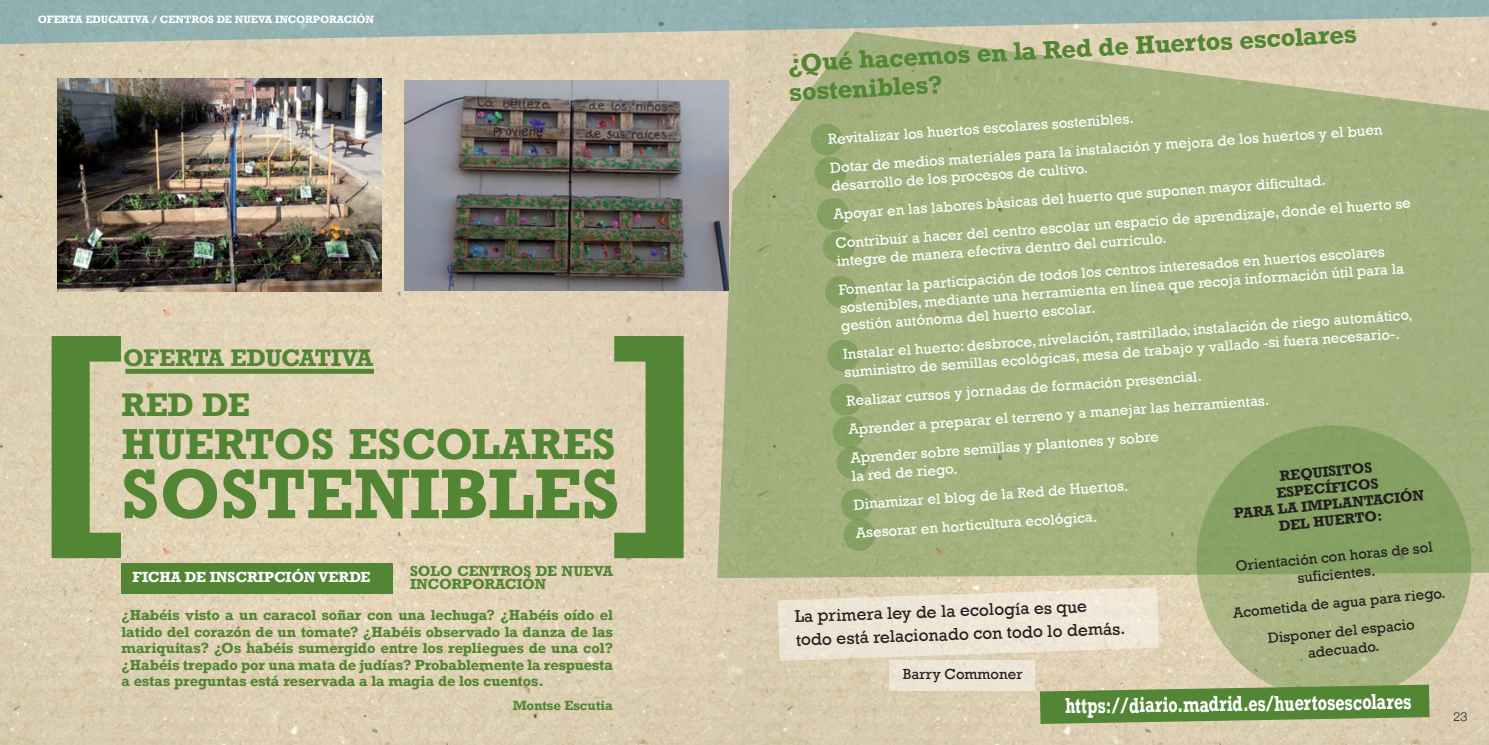
<style>
.page{position:relative;width:1489px;height:745px;background:#fff}
.page>*{position:absolute;margin:0;border:0;box-sizing:border-box;transform-origin:0 0}
.t1{font:700 232px "Rockwell";color:#528534}
.t2{font:700 66px "Rockwell";color:#528534}
.t3{font:700 40.62px "Rockwell";color:#528534}
.t4{font:700 30.75px "Rockwell";color:#528534}
.t5{font:700 23.88px/28.6px "Rockwell";color:#528534}
.t6{font:700 22.5px "Rockwell";letter-spacing:-.025em;color:#528534}
.t7{font:700 20.38px "Rockwell";color:#fff;scale:.75 1}
.t8{font:17.5px/23.4px "Rockwell";color:#231f20}
.t9{font:15px/28.6px "Rockwell";color:#fff}
.t10{font:15px/18px "Rockwell";color:#231f20;text-align:center}
.t11{font:700 13.75px/16.5px "Rockwell";color:#528534;text-align:justify}
.t12{font:700 13.75px/16.5px "Rockwell";color:#231f20;text-align:center}
.t13{font:700 13.75px "Rockwell";color:#fff}
.t14{font:700 12.5px "Rockwell";color:#528534}
.t15{font:300 12.5px "Helvetica Neue";color:#231f20}
.t16{font:700 10px "Rockwell";letter-spacing:-.02em;color:#fff}
</style>
<div class="page">
<img style="left:0;top:44px;width:1488px;height:700px">
<svg style="left:0;top:0;width:1488px;height:44px;background:#a1b7b2"></svg>
<img style="left:404px;top:81px;width:313px;height:210px">
<img style="left:57px;top:79px;width:325px;height:212px">
<svg style="left:717px;top:32px;width:771px;height:545px;background:#aab484"></svg>
<div style="left:125px;top:368px;width:249px;height:5px;background:#528534"></div>
<div style="left:121px;top:562px;width:272px;height:31px;background:#528534"></div>
<svg style="left:826px;top:339px;width:34px;height:33px"></svg>
<svg style="left:810px;top:123px;width:37px;height:66px;background:#8ea56b"></svg>
<svg style="left:824px;top:275px;width:33px;height:33px"></svg>
<svg style="left:840px;top:488px;width:36px;height:63px;background:#8ea56a"></svg>
<svg style="left:816px;top:197px;width:39px;height:66px;background:#90a66c"></svg>
<svg style="left:829px;top:382px;width:40px;height:97px;background:#90a66c"></svg>
<svg style="left:1189px;top:418px;width:288px;height:288px;background:#9fae7a"></svg>
<svg style="left:1039px;top:684px;width:390px;height:39px;background:#699149"></svg>
<svg style="left:777px;top:587px;width:382px;height:73px;background:#ebe2d0"></svg>
<div style="left:889px;top:659px;width:146px;height:31px;background:#ede5d5"></div>
<p class="t16" style="left:38px;top:13px;width:338px">OFERTA EDUCATIVA / CENTROS DE NUEVA INCORPORACIÓN</p>
<h1 class="t1" style="left:24px;top:272px;width:106px">[</h1>
<h1 class="t1" style="left:606px;top:272px;width:106px">]</h1>
<h3 class="t6" style="left:123px;top:342px;width:251px">OFERTA EDUCATIVA</h3>
<h3 class="t4" style="left:121px;top:385px;width:130px">RED DE</h3>
<h3 class="t3" style="left:121px;top:418px;width:495px">HUERTOS ESCOLARES</h3>
<h2 class="t2" style="left:121px;top:451px;width:499px">SOSTENIBLES</h2>
<p class="t13" style="left:132px;top:568px;width:239px">FICHA DE INSCRIPCIÓN VERDE</p>
<p class="t11" style="left:410px;top:564px;width:204px;line-height:12.5px">SOLO CENTROS DE NUEVA<br>INCORPORACIÓN</p>
<p class="t11" style="left:121px;top:606px;width:493px">¿Habéis visto a un caracol soñar con una lechuga? ¿Habéis oído el latido del corazón de un tomate? ¿Habéis observado la danza de las mariquitas? ¿Os habéis sumergido entre los repliegues de una col? ¿Habéis trepado por una mata de judías? Probablemente la respuesta a estas preguntas está reservada a la magia de los cuentos.</p>
<p class="t14" style="left:512px;top:696px;width:102px">Montse Escutia</p>
<h3 class="t5" style="left:787px;top:49px;width:571px;rotate:-3deg">¿Qué hacemos en la Red de Huertos escolares sostenibles?</h3>
<p class="t9" style="left:827px;top:125px;width:555px;rotate:-4deg">Revitalizar los huertos escolares sostenibles.<br>Dotar de medios materiales para la instalación y mejora de los huertos y el buen</p>
<p class="t9" style="left:830px;top:172px;width:578px;rotate:-4deg">desarrollo de los procesos de cultivo.<br>Apoyar en las labores básicas del huerto que suponen mayor dificultad.<br>Contribuir a hacer del centro escolar un espacio de aprendizaje, donde el huerto se</p>
<p class="t9" style="left:835px;top:247px;width:548px;rotate:-4deg">integre de manera efectiva dentro del currículo.<br>Fomentar la participación de todos los centros interesados en huertos escolares</p>
<p class="t9" style="left:839px;top:298px;width:567px;line-height:18px;rotate:-4deg">sostenibles, mediante una herramienta en línea que recoja información útil para la gestión autónoma del huerto escolar.</p>
<p class="t9" style="left:842px;top:345px;width:572px;line-height:18px;rotate:-4deg">Instalar el huerto: desbroce, nivelación, rastrillado, instalación de riego automático, suministro de semillas ecológicas, mesa de trabajo y vallado -si fuera necesario-.</p>
<p class="t9" style="left:845px;top:386px;width:423px;rotate:-4deg">Realizar cursos y jornadas de formación presencial.<br>Aprender a preparar el terreno y a manejar las herramientas.<br>Aprender sobre semillas y plantones y sobre</p>
<p class="t9" style="left:850px;top:461px;width:276px;rotate:-4deg">la red de riego.<br>Dinamizar el blog de la Red de Huertos.<br>Asesorar en horticultura ecológica.</p>
<p class="t12" style="left:1229px;top:473px;width:192px;rotate:-6deg">REQUISITOS<br>ESPECÍFICOS<br>PARA LA IMPLANTACIÓN<br>DEL HUERTO:</p>
<p class="t10" style="left:1234px;top:556px;width:199px;rotate:-5deg">Orientación con horas de sol suficientes.</p>
<p class="t10" style="left:1231px;top:597px;width:215px;line-height:28.6px;rotate:-5deg">Acometida de agua para riego.<br>Disponer del espacio</p>
<p class="t10" style="left:1306px;top:643px;width:73px;rotate:-5deg">adecuado.</p>
<h3 class="t7" style="left:1065px;top:693px;width:463px;rotate:-1deg">https://diario.madrid.es/huertosescolares</h3>
<p class="t8" style="left:794px;top:604px;width:331px;rotate:-2deg">La primera ley de la ecología es que todo está relacionado con todo lo demás.</p>
<p class="t10" style="left:902px;top:665px;width:121px">Barry Commoner</p>
<p class="t15" style="left:1453px;top:706px;width:15px">23</p>
</div>
